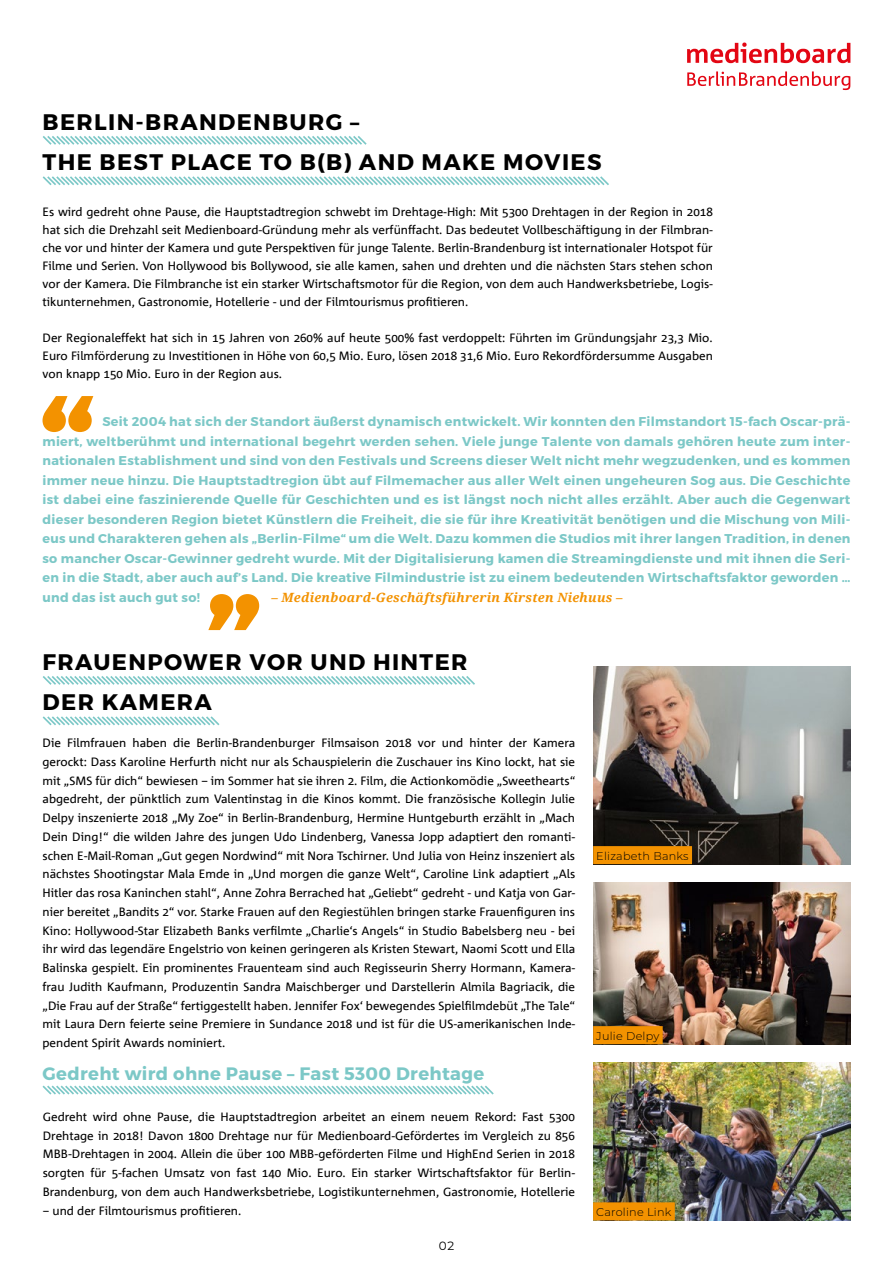
<style>
.page{position:relative;width:893px;height:1263px;background:#fff}
.page>*{position:absolute;margin:0;border:0;box-sizing:border-box;transform-origin:0 0}
.t1{font:700 22.5px/40.5px "Montserrat";letter-spacing:.06em;color:#000}
.Störer{font:700 18px "Montserrat";letter-spacing:.02em;color:#7cc8c7}
.t2{font:700 12.75px/19.5px "Montserrat";letter-spacing:.02em;color:#7cc8c7;text-align:justify}
.t3{font:italic 700 12.75px "Droid Serif";letter-spacing:.02em;color:#f39200}
.Fliesstext_8pt{font:12px/18.8px "Corpid Office";color:#000;text-align:justify}
.Fließtext{font:12px/18px "Corpid Office";color:#000;text-align:justify}
.Filmtitel19{font:12px "Montserrat";color:#000}
.BUs{font:300 11.25px "Montserrat";letter-spacing:.02em;color:#000}
</style>
<div class="page">
<svg style="left:687px;top:71px;width:163px;height:19px"></svg>
<svg style="left:687px;top:43px;width:163px;height:20px"></svg>
<svg style="left:208px;top:594px;width:51px;height:36px"></svg>
<svg style="left:43px;top:396px;width:50px;height:36px"></svg>
<img style="left:593px;top:882px;width:257px;height:162px">
<img style="left:593px;top:666px;width:257px;height:198px">
<img style="left:593px;top:1062px;width:257px;height:158px">
<div style="left:593px;top:1026px;width:70px;height:18px;background:#f39200"></div>
<div style="left:593px;top:846px;width:99px;height:18px;background:#f39200"></div>
<div style="left:593px;top:1202px;width:82px;height:18px;background:#f39200"></div>
<svg style="left:42px;top:676px;width:433px;height:9px"></svg>
<svg style="left:42px;top:716px;width:178px;height:10px"></svg>
<svg style="left:43px;top:136px;width:324px;height:9px"></svg>
<svg style="left:42px;top:176px;width:567px;height:10px"></svg>
<svg style="left:42px;top:1085px;width:452px;height:10px"></svg>
<h1 class="t1" style="left:43px;top:102px;width:560px">BERLIN-BRANDENBURG –<br>THE BEST PLACE TO B(B) AND MAKE MOVIES</h1>
<p class="Fließtext" style="left:43px;top:203px;width:672px">Es wird gedreht ohne Pause, die Hauptstadtregion schwebt im Drehtage-High: Mit 5300 Drehtagen in der Region in 2018 hat sich die Drehzahl seit Medienboard-Gründung mehr als verfünffacht. Das bedeutet Vollbeschäftigung in der Filmbran&shy;che vor und hinter der Kamera und gute Perspektiven für junge Talente. Berlin-Brandenburg ist internationaler Hotspot für Filme und Serien. Von Hollywood bis Bollywood, sie alle kamen, sahen und drehten und die nächsten Stars stehen schon vor der Kamera. Die Filmbranche ist ein starker Wirtschaftsmotor für die Region, von dem auch Handwerksbetriebe, Logis&shy;tikunternehmen, Gastronomie, Hotellerie - und der Filmtourismus profitieren.</p>
<p class="Fließtext" style="left:43px;top:329px;width:672px">Der Regionaleffekt hat sich in 15 Jahren von 260% auf heute 500% fast verdoppelt: Führten im Gründungsjahr 23,3 Mio.<br>Euro Filmförderung zu Investitionen in Höhe von 60,5 Mio. Euro, lösen 2018 31,6 Mio. Euro Rekordfördersumme Ausgaben von knapp 150 Mio. Euro in der Region aus.</p>
<p class="t2" style="left:43px;top:412px;width:809px;text-indent:60px">Seit 2004 hat sich der Standort äußerst dynamisch entwickelt. Wir konnten den Filmstandort 15-fach Oscar-prä&shy;miert, weltberühmt und international begehrt werden sehen. Viele junge Talente von damals gehören heute zum inter&shy;nationalen Establishment und sind von den Festivals und Screens dieser Welt nicht mehr wegzudenken, und es kommen immer neue hinzu. Die Hauptstadtregion übt auf Filmemacher aus aller Welt einen ungeheuren Sog aus. Die Geschichte ist dabei eine faszinierende Quelle für Geschichten und es ist längst noch nicht alles erzählt. Aber auch die Gegenwart dieser besonderen Region bietet Künstlern die Freiheit, die sie für ihre Kreativität benötigen und die Mischung von Mili&shy;eus und Charakteren gehen als „Berlin-Filme“ um die Welt. Dazu kommen die Studios mit ihrer langen Tradition, in denen so mancher Oscar-Gewinner gedreht wurde. Mit der Digitalisierung kamen die Streamingdienste und mit ihnen die Seri&shy;en in die Stadt, aber auch auf’s Land. Die kreative Filmindustrie ist zu einem bedeutenden Wirtschaftsfaktor geworden … und das ist auch gut so!</p>
<p class="t3" style="left:271px;top:590px;width:353px">– Medienboard-Geschäftsführerin Kirsten Niehuus –</p>
<h1 class="t1" style="left:43px;top:642px;width:426px">FRAUENPOWER VOR UND HINTER<br>DER KAMERA</h1>
<p class="Fliesstext_8pt" style="left:43px;top:734px;width:534px">Die Filmfrauen haben die Berlin-Brandenburger Filmsaison 2018 vor und hinter der Kamera gerockt: Dass Karoline Herfurth nicht nur als Schauspielerin die Zuschauer ins Kino lockt, hat sie mit „SMS für dich“ bewiesen – im Sommer hat sie ihren 2. Film, die Actionkomödie „Sweethearts“ abgedreht, der pünktlich zum Valentinstag in die Kinos kommt. Die französische Kollegin Julie Delpy inszenierte 2018 „My Zoe“ in Berlin-Brandenburg, Hermine Huntgeburth erzählt in „Mach Dein Ding!“ die wilden Jahre des jungen Udo Lindenberg, Vanessa Jopp adaptiert den romanti&shy;schen E-Mail-Roman „Gut gegen Nordwind“ mit Nora Tschirner. Und Julia von Heinz inszeniert als nächstes Shootingstar Mala Emde in „Und morgen die ganze Welt“, Caroline Link adaptiert „Als Hitler das rosa Kaninchen stahl“, Anne Zohra Berrached hat „Geliebt“ gedreht - und Katja von Gar&shy;nier bereitet „Bandits 2“ vor. Starke Frauen auf den Regiestühlen bringen starke Frauenfiguren ins Kino: Hollywood-Star Elizabeth Banks verfilmte „Charlie‘s Angels“ in Studio Babelsberg neu - bei ihr wird das legendäre Engelstrio von keinen geringeren als Kristen Stewart, Naomi Scott und Ella Balinska gespielt. Ein prominentes Frauenteam sind auch Regisseurin Sherry Hormann, Kamera&shy;frau Judith Kaufmann, Produzentin Sandra Maischberger und Darstellerin Almila Bagriacik, die „Die Frau auf der Straße“ fertiggestellt haben. Jennifer Fox‘ bewegendes Spielfilmdebüt „The Tale“ mit Laura Dern feierte seine Premiere in Sundance 2018 und ist für die US-amerikanischen Inde&shy;pendent Spirit Awards nominiert.</p>
<p class="Störer" style="left:43px;top:1062px;width:443px">Gedreht wird ohne Pause – Fast 5300 Drehtage</p>
<p class="Fliesstext_8pt" style="left:43px;top:1108px;width:534px">Gedreht wird ohne Pause, die Hauptstadtregion arbeitet an einem neuem Rekord: Fast 5300<br>Drehtage in 2018! Davon 1800 Drehtage nur für Medienboard-Gefördertes im Vergleich zu 856<br>MBB-Drehtagen in 2004. Allein die über 100 MBB-geförderten Filme und HighEnd Serien in 2018 sorgten für 5-fachen Umsatz von fast 140 Mio. Euro. Ein starker Wirtschaftsfaktor für Berlin-Brandenburg, von dem auch Handwerksbetriebe, Logistikunternehmen, Gastronomie, Hotellerie</p>
<p class="Fliesstext_8pt" style="left:43px;top:1201px;width:200px">– und der Filmtourismus profitieren.</p>
<p class="Filmtitel19" style="left:439px;top:1237px;width:17px">02</p>
<p class="BUs" style="left:596px;top:848px;width:94px">Elizabeth Banks</p>
<p class="BUs" style="left:596px;top:1028px;width:65px">Julie Delpy</p>
<p class="BUs" style="left:596px;top:1204px;width:77px">Caroline Link</p>
</div>
